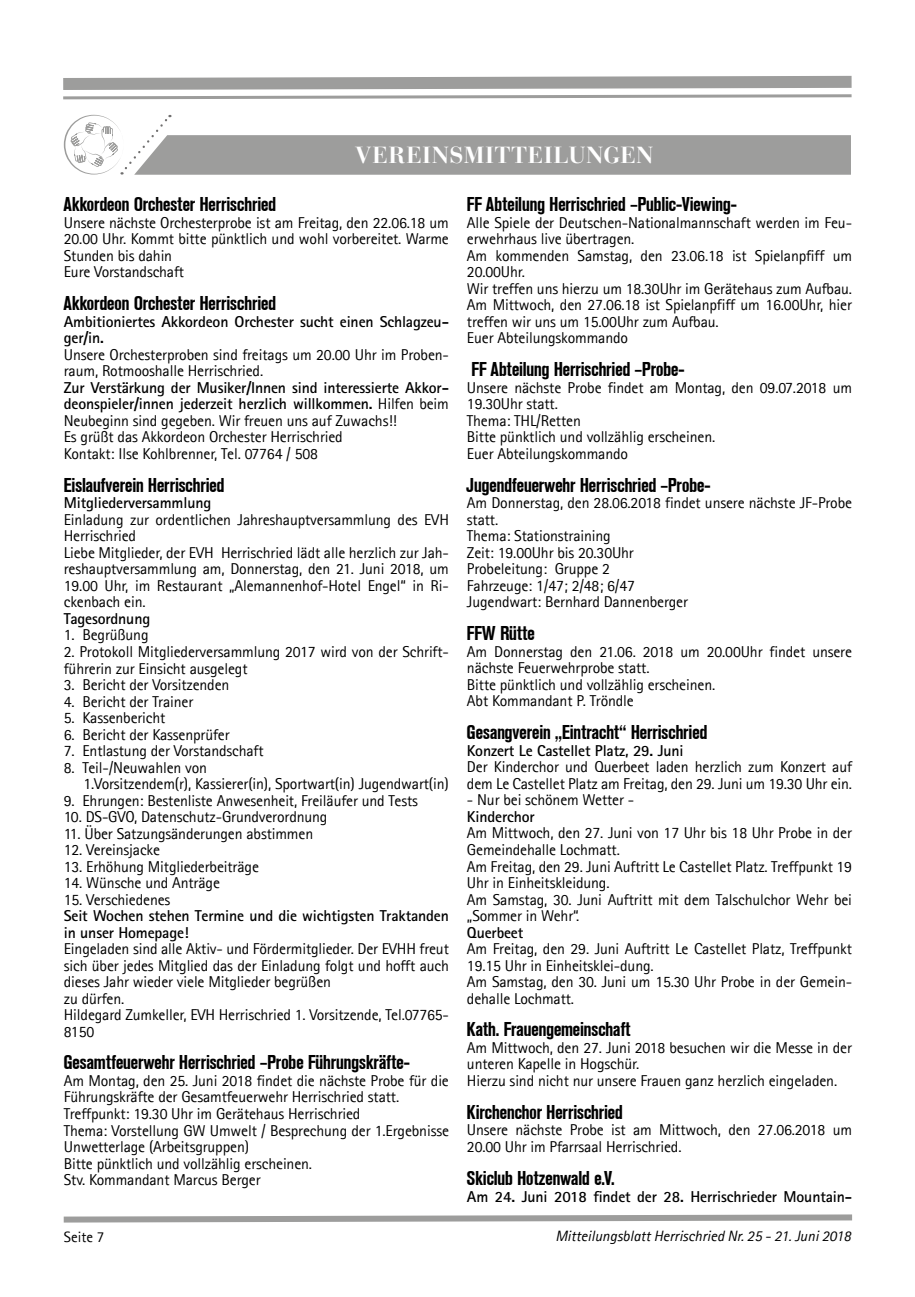
<style>
.page{position:relative;width:915px;height:1297px;background:#fff}
.page>*{position:absolute;margin:0;border:0;box-sizing:border-box;transform-origin:0 0}
.t1{font:700 23.1px "Bauer Bodoni";letter-spacing:.03em;color:#fff}
.t2{font:19.5px "Akzelerat Condensed Large Normal";letter-spacing:-.01em;color:#000}
.t3{font:15.75px/16.5px "Agfa Rotis Sans Serif";letter-spacing:-.01em;color:#000}
.t4{font:700 15.75px/16.5px "Agfa Rotis Sans Serif";letter-spacing:-.01em;color:#000}
.t5{font:italic 15px "Agfa Rotis Sans Serif";color:#000}
.t6{font:15px "Agfa Rotis Sans Serif";color:#000}
.s1{font-weight:700}
</style>
<div class="page">
<svg style="left:63px;top:75px;width:789px;height:25px"></svg>
<svg style="left:63px;top:1214px;width:790px;height:9px"></svg>
<svg style="left:64px;top:115px;width:786px;height:60px"></svg>
<h1 class="t1" style="left:354px;top:141px;width:300px">VEREINSMITTEILUNGEN</h1>
<p class="t2" style="left:64px;top:193px;width:214px">Akkordeon Orchester Herrischried</p>
<p class="t3" style="left:64px;top:214px;width:386px">Unsere nächste Orchesterprobe ist am Freitag, den 22.06.18 um 20.00 Uhr. Kommt bitte pünktlich und wohl vorbereitet. Warme Stunden bis dahin<br>Eure Vorstandschaft</p>
<p class="t2" style="left:64px;top:292px;width:214px">Akkordeon Orchester Herrischried</p>
<p class="t4" style="left:64px;top:313px;width:386px">Ambitioniertes Akkordeon Orchester sucht einen Schlagzeu&shy;ger/in.</p>
<p class="t3" style="left:64px;top:346px;width:386px">Unsere Orchesterproben sind freitags um 20.00 Uhr im Proben&shy;raum, Rotmooshalle Herrischried.</p>
<p class="t3" style="left:64px;top:379px;width:386px"><span class="s1">Zur Verstärkung der Musiker/Innen sind interessierte Akkor&shy;deonspieler/innen jederzeit herzlich willkommen.</span> Hilfen beim Neubeginn sind gegeben. Wir freuen uns auf Zuwachs!!<br>Es grüßt das Akkordeon Orchester Herrischried<br>Kontakt: Ilse Kohlbrenner, Tel. 07764 / 508</p>
<p class="t2" style="left:64px;top:474px;width:162px">Eislaufverein Herrischried</p>
<p class="t4" style="left:64px;top:494px;width:149px">Mitgliederversammlung</p>
<p class="t3" style="left:64px;top:511px;width:386px">Einladung zur ordentlichen Jahreshauptversammlung des EVH Herrischried<br>Liebe Mitglieder, der EVH Herrischried lädt alle herzlich zur Jah&shy;reshauptversammlung am, Donnerstag, den 21. Juni 2018, um 19.00 Uhr, im Restaurant „Alemannenhof-Hotel Engel“ in Ri&shy;ckenbach ein.</p>
<p class="t4" style="left:64px;top:610px;width:88px">Tagesordnung</p>
<p class="t3" style="left:64px;top:627px;width:86px">1. Begrüßung</p>
<p class="t3" style="left:64px;top:643px;width:386px">2. Protokoll Mitgliederversammlung 2017 wird von der Schrift&shy;führerin zur Einsicht ausgelegt</p>
<p class="t3" style="left:64px;top:676px;width:167px">3. Bericht der Vorsitzenden</p>
<p class="t3" style="left:64px;top:693px;width:131px">4. Bericht der Trainer</p>
<p class="t3" style="left:64px;top:709px;width:103px">5. Kassenbericht</p>
<p class="t3" style="left:64px;top:726px;width:167px">6. Bericht der Kassenprüfer</p>
<p class="t3" style="left:64px;top:742px;width:201px">7. Entlastung der Vorstandschaft</p>
<p class="t3" style="left:83px;top:759px;width:367px;text-indent:-20px">8. Teil-/Neuwahlen von<br>1.Vorsitzendem(r), Kassierer(in), Sportwart(in) Jugendwart(in)</p>
<p class="t3" style="left:64px;top:792px;width:355px">9. Ehrungen: Bestenliste Anwesenheit, Freiläufer und Tests</p>
<p class="t3" style="left:64px;top:808px;width:265px">10. DS-GVO, Datenschutz-Grundverordnung</p>
<p class="t3" style="left:64px;top:825px;width:251px">11. Über Satzungsänderungen abstimmen</p>
<p class="t3" style="left:64px;top:841px;width:98px">12. Vereinsjacke</p>
<p class="t3" style="left:64px;top:858px;width:197px">13. Erhöhung Mitgliederbeiträge</p>
<p class="t3" style="left:64px;top:874px;width:158px">14. Wünsche und Anträge</p>
<p class="t3" style="left:64px;top:891px;width:108px">15. Verschiedenes</p>
<p class="t4" style="left:64px;top:907px;width:386px">Seit Wochen stehen Termine und die wichtigsten Traktanden in unser Homepage!</p>
<p class="t3" style="left:64px;top:940px;width:386px">Eingeladen sind alle Aktiv- und Fördermitglieder. Der EVHH freut sich über jedes Mitglied das der Einladung folgt und hofft auch dieses Jahr wieder viele Mitglieder begrüßen<br>zu dürfen.<br>Hildegard Zumkeller, EVH Herrischried 1. Vorsitzende, Tel.07765- 8150</p>
<p class="t2" style="left:64px;top:1051px;width:348px">Gesamtfeuerwehr Herrischried –Probe Führungskräfte-</p>
<p class="t3" style="left:64px;top:1072px;width:386px">Am Montag, den 25. Juni 2018 findet die nächste Probe für die Führungskräfte der Gesamtfeuerwehr Herrischried statt.<br>Treffpunkt: 19.30 Uhr im Gerätehaus Herrischried<br>Thema: Vorstellung GW Umwelt / Besprechung der 1.Ergebnisse Unwetterlage (Arbeitsgruppen)<br>Bitte pünktlich und vollzählig erscheinen.<br>Stv. Kommandant Marcus Berger</p>
<p class="t2" style="left:467px;top:193px;width:271px">FF Abteilung Herrischried –Public-Viewing-</p>
<p class="t3" style="left:467px;top:214px;width:386px">Alle Spiele der Deutschen-Nationalmannschaft werden im Feu&shy;erwehrhaus live übertragen.<br>Am kommenden Samstag, den 23.06.18 ist Spielanpfiff um 20.00Uhr.<br>Wir treffen uns hierzu um 18.30Uhr im Gerätehaus zum Aufbau.<br>Am Mittwoch, den 27.06.18 ist Spielanpfiff um 16.00Uhr, hier treffen wir uns um 15.00Uhr zum Aufbau.<br>Euer Abteilungskommando</p>
<p class="t2" style="left:471px;top:358px;width:215px">FF Abteilung Herrischried –Probe-</p>
<p class="t3" style="left:467px;top:379px;width:386px">Unsere nächste Probe findet am Montag, den 09.07.2018 um<br>19.30Uhr statt.<br>Thema: THL/Retten<br>Bitte pünktlich und vollzählig erscheinen.<br>Euer Abteilungskommando</p>
<p class="t2" style="left:467px;top:474px;width:245px">Jugendfeuerwehr Herrischried –Probe-</p>
<p class="t3" style="left:467px;top:495px;width:386px">Am Donnerstag, den 28.06.2018 findet unsere nächste JF-Probe statt.<br>Thema: Stationstraining<br>Zeit: 19.00Uhr bis 20.30Uhr<br>Probeleitung: Gruppe 2<br>Fahrzeuge: 1/47; 2/48; 6/47<br>Jugendwart: Bernhard Dannenberger</p>
<p class="t2" style="left:467px;top:622px;width:69px">FFW Rütte</p>
<p class="t3" style="left:467px;top:643px;width:386px">Am Donnerstag den 21.06. 2018 um 20.00Uhr findet unsere nächste Feuerwehrprobe statt.<br>Bitte pünktlich und vollzählig erscheinen.<br>Abt Kommandant P. Tröndle</p>
<p class="t2" style="left:467px;top:721px;width:242px">Gesangverein „Eintracht“ Herrischried</p>
<p class="t4" style="left:467px;top:742px;width:218px">Konzert Le Castellet Platz, 29. Juni</p>
<p class="t3" style="left:467px;top:759px;width:386px">Der Kinderchor und Querbeet laden herzlich zum Konzert auf dem Le Castellet Platz am Freitag, den 29. Juni um 19.30 Uhr ein.</p>
<p class="t3" style="left:467px;top:792px;width:169px">- Nur bei schönem Wetter -</p>
<p class="t4" style="left:467px;top:808px;width:69px">Kinderchor</p>
<p class="t3" style="left:467px;top:825px;width:386px">Am Mittwoch, den 27. Juni von 17 Uhr bis 18 Uhr Probe in der Gemeindehalle Lochmatt.<br>Am Freitag, den 29. Juni Auftritt Le Castellet Platz. Treffpunkt 19<br>Uhr in Einheitskleidung.<br>Am Samstag, 30. Juni Auftritt mit dem Talschulchor Wehr bei „Sommer in Wehr“.</p>
<p class="t4" style="left:467px;top:924px;width:58px">Querbeet</p>
<p class="t3" style="left:467px;top:940px;width:386px">Am Freitag, den 29. Juni Auftritt Le Castellet Platz, Treffpunkt 19.15 Uhr in Einheitsklei-dung.<br>Am Samstag, den 30. Juni um 15.30 Uhr Probe in der Gemein&shy;dehalle Lochmatt.</p>
<p class="t2" style="left:467px;top:1018px;width:165px">Kath. Frauengemeinschaft</p>
<p class="t3" style="left:467px;top:1039px;width:386px">Am Mittwoch, den 27. Juni 2018 besuchen wir die Messe in der unteren Kapelle in Hogschür.<br>Hierzu sind nicht nur unsere Frauen ganz herzlich eingeladen.</p>
<p class="t2" style="left:467px;top:1101px;width:158px">Kirchenchor Herrischried</p>
<p class="t3" style="left:467px;top:1122px;width:386px">Unsere nächste Probe ist am Mittwoch, den 27.06.2018 um<br>20.00 Uhr im Pfarrsaal Herrischried.</p>
<p class="t2" style="left:467px;top:1167px;width:149px">Skiclub Hotzenwald e.V.</p>
<p class="t4" style="left:467px;top:1187px;width:386px">Am 24. Juni 2018 findet der 28. Herrischrieder Mountain-</p>
<p class="t6" style="left:64px;top:1228px;width:42px">Seite 7</p>
<p class="t5" style="left:555px;top:1227px;width:297px">Mitteilungsblatt Herrischried Nr. 25 - 21. Juni 2018</p>
</div>
